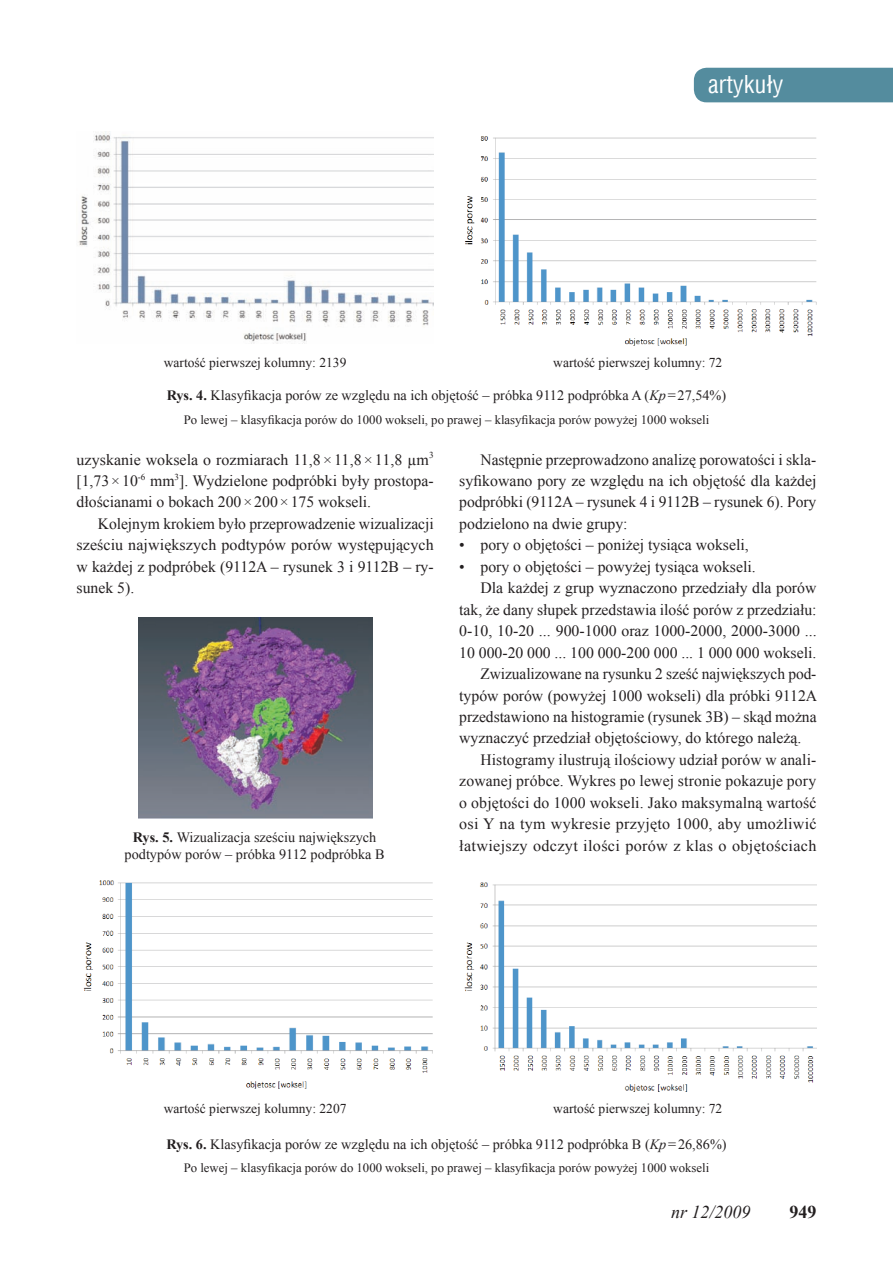
<style>
.page{position:relative;width:893px;height:1263px;background:#fff}
.page>*{position:absolute;margin:0;border:0;box-sizing:border-box;transform-origin:0 0}
.t1{font:24px "Switzerland Condensed";color:#fff}
.t2{font:italic 18px "Times New Roman";color:#231f20}
.t3{font:700 18px "Times New Roman";color:#231f20}
.t4{font:15.75px/21.5px "Times New Roman";color:#231f20;text-align:justify}
.t5{font:15.75px "Times New Roman";letter-spacing:.02em;color:#231f20}
.t6{font:14.25px/17.1px "Times New Roman";color:#231f20;text-align:center}
.t7{font:13.5px "Times New Roman";color:#231f20}
.t8{font:12.75px "Times New Roman";color:#231f20}
.s1{font-weight:700}
.s2{font-style:italic}
</style>
<div class="page">
<div style="left:694px;top:68px;width:199px;height:34px;background:#548c9e"></div>
<img style="left:78px;top:132px;width:356px;height:212px">
<img style="left:464px;top:136px;width:352px;height:210px">
<img style="left:138px;top:617px;width:234px;height:202px">
<img style="left:83px;top:880px;width:350px;height:209px">
<img style="left:464px;top:882px;width:352px;height:210px">
<h1 class="t1" style="left:708px;top:70px;width:77px">artykuły</h1>
<p class="t7" style="left:164px;top:354px;width:184px">wartość pierwszej kolumny: 2139</p>
<p class="t7" style="left:553px;top:354px;width:171px">wartość pierwszej kolumny: 72</p>
<p class="t6" style="left:167px;top:386px;width:561px"><span class="s1">Rys. 4.</span> Klasyfikacja porów ze względu na ich objętość – próbka 9112 podpróbka A (<span class="s2">Kp</span>=27,54%)</p>
<p class="t8" style="left:184px;top:411px;width:527px">Po lewej – klasyfikacja porów do 1000 wokseli, po prawej – klasyfikacja porów powyżej 1000 wokseli</p>
<p class="t4" style="left:77px;top:448px;width:359px">uzyskanie woksela o rozmiarach 11,8×11,8×11,8 µm<sup>3 </sup>[1,73×10<sup>-6</sup> mm<sup>3</sup>]. Wydzielone podpróbki były prostopa&shy;dłościanami o bokach 200×200×175 wokseli.</p>
<p class="t4" style="left:77px;top:513px;width:359px;text-indent:21px">Kolejnym krokiem było przeprowadzenie wizualizacji sześciu największych podtypów porów występujących w każdej z podpróbek (9112A – rysunek 3 i 9112B – ry&shy;sunek 5).</p>
<p class="t6" style="left:125px;top:828px;width:261px"><span class="s1">Rys. 5.</span> Wizualizacja sześciu największych podtypów porów – próbka 9112 podpróbka B</p>
<p class="t4" style="left:459px;top:448px;width:359px;text-indent:21px">Następnie przeprowadzono analizę porowatości i skla&shy;syfikowano pory ze względu na ich objętość dla każdej podpróbki (9112A – rysunek 4 i 9112B – rysunek 6). Pory podzielono na dwie grupy:</p>
<p class="t4" style="left:459px;top:534px;width:291px">• pory o objętości – poniżej tysiąca wokseli,</p>
<p class="t4" style="left:459px;top:555px;width:298px">• pory o objętości – powyżej tysiąca wokseli.</p>
<p class="t4" style="left:480px;top:577px;width:337px">Dla każdej z grup wyznaczono przedziały dla porów</p>
<p class="t4" style="left:459px;top:598px;width:359px">tak, że dany słupek przedstawia ilość porów z przedziału:</p>
<p class="t4" style="left:459px;top:620px;width:359px">0-10, 10-20 ... 900-1000 oraz 1000-2000, 2000-3000 ...</p>
<p class="t4" style="left:459px;top:641px;width:359px">10 000-20 000 ... 100 000-200 000 ... 1 000 000 wokseli.</p>
<p class="t4" style="left:480px;top:663px;width:337px">Zwizualizowane na rysunku 2 sześć największych pod-</p>
<p class="t4" style="left:459px;top:684px;width:360px">typów porów (powyżej 1000 wokseli) dla próbki 9112A</p>
<p class="t4" style="left:459px;top:706px;width:359px">przedstawiono na histogramie (rysunek 3B) – skąd można</p>
<p class="t4" style="left:459px;top:727px;width:344px">wyznaczyć przedział objętościowy, do którego należą.</p>
<p class="t4" style="left:480px;top:749px;width:337px">Histogramy ilustrują ilościowy udział porów w anali-</p>
<p class="t4" style="left:459px;top:770px;width:358px">zowanej próbce. Wykres po lewej stronie pokazuje pory</p>
<p class="t4" style="left:459px;top:791px;width:359px">o objętości do 1000 wokseli. Jako maksymalną wartość</p>
<p class="t4" style="left:459px;top:813px;width:359px">osi Y na tym wykresie przyjęto 1000, aby umożliwić</p>
<p class="t5" style="left:459px;top:835px;width:359px">łatwiejszy odczyt ilości porów z klas o objętościach</p>
<p class="t7" style="left:164px;top:1099px;width:184px">wartość pierwszej kolumny: 2207</p>
<p class="t7" style="left:553px;top:1099px;width:171px">wartość pierwszej kolumny: 72</p>
<p class="t6" style="left:166px;top:1135px;width:562px"><span class="s1">Rys. 6.</span> Klasyfikacja porów ze względu na ich objętość – próbka 9112 podpróbka B (<span class="s2">Kp</span>=26,86%)</p>
<p class="t8" style="left:184px;top:1159px;width:527px">Po lewej – klasyfikacja porów do 1000 wokseli, po prawej – klasyfikacja porów powyżej 1000 wokseli</p>
<p class="t2" style="left:671px;top:1200px;width:81px">nr 12/2009</p>
<p class="t3" style="left:789px;top:1199px;width:28px">949</p>
</div>
